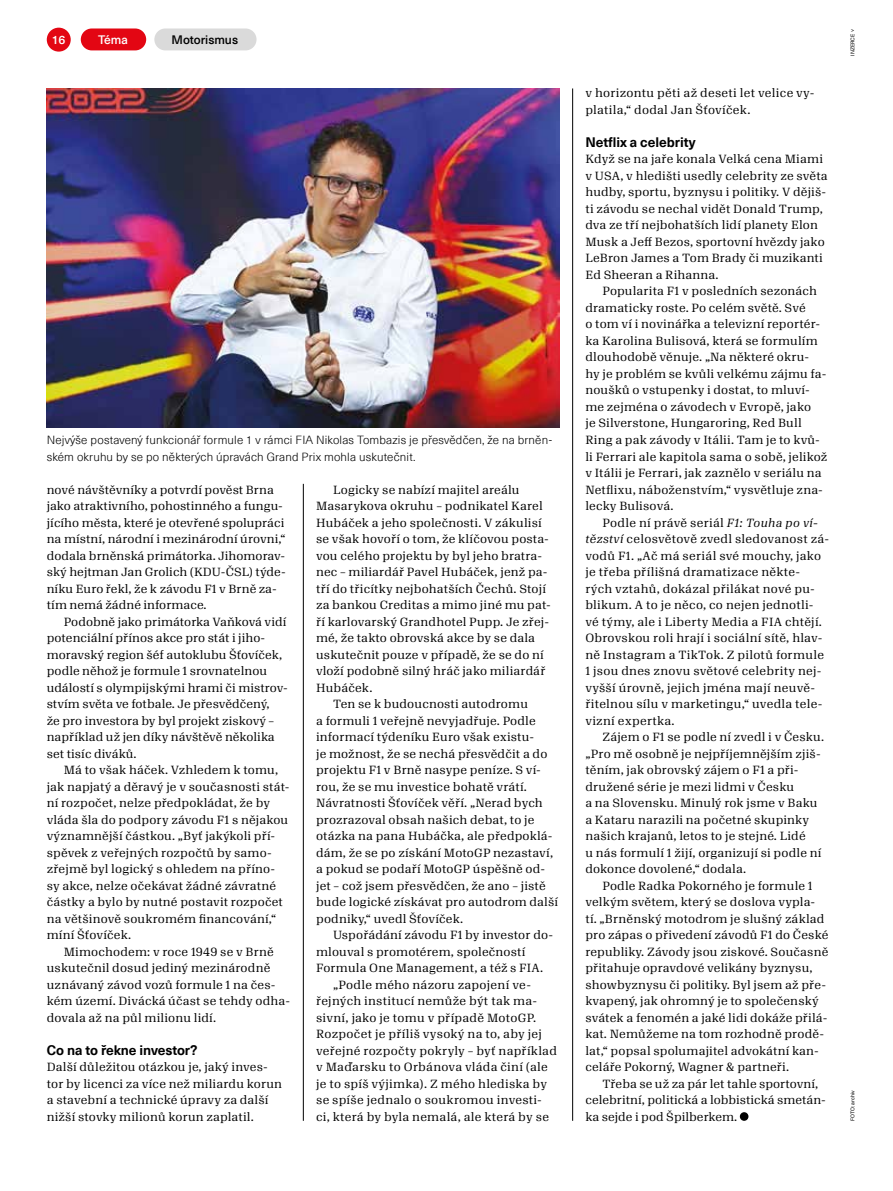
<style>
.page{position:relative;width:893px;height:1191px;background:#fff}
.page>*{position:absolute;margin:0;border:0;box-sizing:border-box;transform-origin:0 0}
.t1{font:700 13.5px "Neue Haas Unica W1 G";letter-spacing:-.005em;color:#000}
.t2{font:500 12px "Neue Haas Unica W1 G";color:#000}
.t3{font:500 12px "Neue Haas Unica W1 G";color:#fff}
.t4{font:11.55px/16.5px "Algebra";letter-spacing:.015em;color:#000}
.t5{font:300 11.55px/16.5px "Neue Haas Unica W1 G";letter-spacing:.015em;color:#000}
.t6{font:5.25px "Neue Haas Unica W1 G";color:#000}
.s1{font-style:italic}
.s2{font-family:"Arial"}
</style>
<div class="page">
<div style="left:47px;top:28px;width:24px;height:24px;background:#e30613;border-radius:50%"></div>
<hr style="left:303px;top:484px;width:1px;height:636px;background:#000">
<hr style="left:572px;top:88px;width:1px;height:1032px;background:#000">
<div style="left:740px;top:1112px;width:8px;height:8px;background:#000;border-radius:50%"></div>
<div style="left:81px;top:28px;width:65px;height:22px;background:#e30613;border-radius:11px"></div>
<div style="left:154px;top:28px;width:103px;height:22px;background:#dadada;border-radius:11px"></div>
<img style="left:47px;top:88px;width:513px;height:339px">
<p class="t3" style="left:52px;top:31px;width:15px">16</p>
<p class="t3" style="left:98px;top:30px;width:31px">Téma</p>
<p class="t2" style="left:172px;top:30px;width:68px">Motorismus</p>
<p class="t5" style="left:47px;top:431px;width:507px">Nejvýše postavený funkcionář formule 1 v rámci FIA Nikolas Tombazis je přesvědčen, že na brněn&shy;ském okruhu by se po některých úpravách Grand Prix mohla uskutečnit.</p>
<p class="t4" style="left:47px;top:480px;width:241px">nové návštěvníky a potvrdí pověst Brna jako atraktivního, pohostinného a fungu&shy;jícího města, které je otevřené spolupráci na místní, národní i mezinárodní úrovni,“ dodala brněnská primátorka. Jihomorav&shy;ský hejtman Jan Grolich (KDU-ČSL) týde&shy;níku Euro řekl, že k závodu F1 v Brně za&shy;tím nemá žádné informace.</p>
<p class="t4" style="left:47px;top:612px;width:242px;text-indent:17px">Podobně jako primátorka Vaňková vidí potenciální přínos akce pro stát i jiho&shy;moravský region šéf autoklubu Šťovíček, podle něhož je formule 1 srovnatelnou událostí s olympijskými hrami či mistrov&shy;stvím světa ve fotbale. Je přesvědčený,<br>že pro investora by byl projekt ziskový – například už jen díky návštěvě několika set tisíc diváků.</p>
<p class="t4" style="left:47px;top:760px;width:244px;text-indent:17px">Má to však háček. Vzhledem k tomu, jak napjatý a děravý je v současnosti stát&shy;ní rozpočet, nelze předpokládat, že by vláda šla do podpory závodu F1 s nějakou významnější částkou. „Byť jakýkoli pří&shy;spěvek z veřejných rozpočtů by samo&shy;zřejmě byl logický s ohledem na příno&shy;sy akce, nelze očekávat žádné závratné částky a bylo by nutné postavit rozpočet na většinově soukromém financování,“ míní Šťovíček.</p>
<p class="t4" style="left:47px;top:942px;width:245px;text-indent:17px">Mimochodem: v roce 1949 se v Brně uskutečnil dosud jediný mezinárodně uznávaný závod vozů formule 1 na čes&shy;kém území. Divácká účast se tehdy odha&shy;dovala až na půl milionu lidí.</p>
<p class="t1" style="left:47px;top:1039px;width:152px">Co na to řekne investor?</p>
<p class="t4" style="left:47px;top:1057px;width:237px">Další důležitou otázkou je, jaký inves&shy;tor by licenci za více než miliardu korun a stavební a technické úpravy za další nižší stovky milionů korun zaplatil.</p>
<p class="t4" style="left:333px;top:480px;width:188px">Logicky se nabízí majitel areálu</p>
<p class="t4" style="left:316px;top:496px;width:228px">Masarykova okruhu – podnikatel Karel</p>
<p class="t4" style="left:316px;top:513px;width:227px">Hubáček a jeho společnosti. V zákulisí</p>
<p class="t4" style="left:316px;top:529px;width:234px">se však hovoří o tom, že klíčovou posta-</p>
<p class="t4" style="left:316px;top:546px;width:227px">vou celého projektu by byl jeho bratra-</p>
<p class="t4" style="left:316px;top:562px;width:233px">nec – miliardář Pavel Hubáček, jenž pa-</p>
<p class="t4" style="left:316px;top:579px;width:231px">tří do třicítky nejbohatších Čechů. Stojí</p>
<p class="t4" style="left:316px;top:595px;width:236px">za bankou Creditas a mimo jiné mu pat-</p>
<p class="t4" style="left:316px;top:612px;width:234px">ří karlovarský Grandhotel Pupp. Je zřej-</p>
<p class="t4" style="left:316px;top:628px;width:220px">mé, že takto obrovská akce by se dala</p>
<p class="t4" style="left:316px;top:645px;width:229px">uskutečnit pouze v případě, že se do ní</p>
<p class="t4" style="left:316px;top:661px;width:231px">vloží podobně silný hráč jako miliardář</p>
<p class="t4" style="left:316px;top:678px;width:58px">Hubáček.</p>
<p class="t4" style="left:333px;top:694px;width:196px">Ten se k budoucnosti autodromu</p>
<p class="t4" style="left:316px;top:711px;width:221px">a formuli 1 veřejně nevyjadřuje. Podle</p>
<p class="t4" style="left:316px;top:727px;width:220px">informací týdeníku Euro však existu-</p>
<p class="t4" style="left:316px;top:744px;width:233px">je možnost, že se nechá přesvědčit a do</p>
<p class="t4" style="left:316px;top:760px;width:226px">projektu F1 v Brně nasype peníze. S ví-</p>
<p class="t4" style="left:316px;top:777px;width:212px">rou, že se mu investice bohatě vrátí.</p>
<p class="t4" style="left:316px;top:793px;width:228px">Návratnosti Šťovíček věří. „Nerad bych</p>
<p class="t4" style="left:316px;top:810px;width:220px">prozrazoval obsah našich debat, to je</p>
<p class="t4" style="left:316px;top:826px;width:238px">otázka na pana Hubáčka, ale předpoklá-</p>
<p class="t4" style="left:316px;top:843px;width:239px">dám, že se po získání MotoGP nezastaví,</p>
<p class="t4" style="left:316px;top:859px;width:230px">a pokud se podaří MotoGP úspěšně od-</p>
<p class="t4" style="left:316px;top:876px;width:231px">jet – což jsem přesvědčen, že ano – jistě</p>
<p class="t4" style="left:316px;top:892px;width:244px">bude logické získávat pro autodrom další</p>
<p class="t4" style="left:316px;top:909px;width:149px">podniky,“ uvedl Šťovíček.</p>
<p class="t4" style="left:333px;top:925px;width:222px">Uspořádání závodu F1 by investor do-</p>
<p class="t4" style="left:316px;top:942px;width:211px">mlouval s promotérem, společností</p>
<p class="t4" style="left:316px;top:958px;width:229px">Formula One Management, a též s FIA.</p>
<p class="t4" style="left:333px;top:975px;width:199px">„Podle mého názoru zapojení ve-</p>
<p class="t4" style="left:316px;top:991px;width:223px">řejných institucí nemůže být tak ma-</p>
<p class="t4" style="left:316px;top:1008px;width:221px">sivní, jako je tomu v případě MotoGP.</p>
<p class="t4" style="left:316px;top:1024px;width:227px">Rozpočet je příliš vysoký na to, aby jej</p>
<p class="t4" style="left:316px;top:1041px;width:242px">veřejné rozpočty pokryly – byť například</p>
<p class="t4" style="left:316px;top:1057px;width:233px">v Maďarsku to Orbánova vláda činí (ale</p>
<p class="t4" style="left:316px;top:1074px;width:233px">je to spíš výjimka). Z mého hlediska by</p>
<p class="t4" style="left:316px;top:1090px;width:227px">se spíše jednalo o soukromou investi-</p>
<p class="t4" style="left:316px;top:1107px;width:234px">ci, která by byla nemalá, ale která by se</p>
<p class="t4" style="left:585px;top:84px;width:231px">v horizontu pěti až deseti let velice vy&shy;platila,“ dodal Jan Šťovíček.</p>
<p class="t1" style="left:585px;top:132px;width:112px">Netflix a celebrity</p>
<p class="t4" style="left:585px;top:150px;width:244px">Když se na jaře konala Velká cena Miami v USA, v hledišti usedly celebrity ze světa hudby, sportu, byznysu i politiky. V dějiš&shy;ti závodu se nechal vidět Donald Trump, dva ze tří nejbohatších lidí planety Elon Musk a Jeff Bezos, sportovní hvězdy jako LeBron James a Tom Brady či muzikanti Ed Sheeran a Rihanna.</p>
<p class="t4" style="left:585px;top:282px;width:243px;text-indent:17px">Popularita F1 v posledních sezonách dramaticky roste. Po celém světě. Své<br>o tom ví i novinářka a televizní reportér&shy;ka Karolina Bulisová, která se formulím dlouhodobě věnuje. „Na některé okru-<br>hy je problém se kvůli velkému zájmu fa&shy;noušků o vstupenky i dostat, to mluví&shy;me zejména o závodech v Evropě, jako<br>je Silverstone, Hungaroring, Red Bull Ring a pak závody v Itálii. Tam je to kvů&shy;li Ferrari ale kapitola sama o sobě, jelikož v Itálii je Ferrari, jak zaznělo v seriálu na Netflixu, náboženstvím,“ vysvětluje zna&shy;lecky Bulisová.</p>
<p class="t4" style="left:585px;top:513px;width:245px;text-indent:17px">Podle ní právě seriál <span class="s1">F1: Touha po ví&shy;tězství</span> celosvětově zvedl sledovanost zá&shy;vodů F1. „Ač má seriál své mouchy, jako je třeba přílišná dramatizace někte&shy;rých vztahů, dokázal přilákat nové pu&shy;blikum. A to je něco, co nejen jednotli&shy;vé týmy, ale i Liberty Media a FIA chtějí.<br>Obrovskou roli hrají i sociální sítě, hlav&shy;ně Instagram a TikTok. Z pilotů formule 1 jsou dnes znovu světové celebrity nej&shy;vyšší úrovně, jejich jména mají neuvě&shy;řitelnou sílu v marketingu,“ uvedla tele&shy;vizní expertka.</p>
<p class="t4" style="left:585px;top:727px;width:240px;text-indent:17px">Zájem o F1 se podle ní zvedl i v Česku. „Pro mě osobně je nejpříjemnějším zjiš&shy;těním, jak obrovský zájem o F1 a při&shy;družené série je mezi lidmi v Česku<br>a na Slovensku. Minulý rok jsme v Baku a Kataru narazili na početné skupinky našich krajanů, letos to je stejné. Lidé<br>u nás formulí 1 žijí, organizují si podle ní dokonce dovolené,“ dodala.</p>
<p class="t4" style="left:585px;top:876px;width:244px;text-indent:17px">Podle Radka Pokorného je formule 1 velkým světem, který se doslova vypla&shy;tí. „Brněnský motodrom je slušný základ pro zápas o přivedení závodů F1 do České republiky. Závody jsou ziskové. Současně přitahuje opravdové velikány byznysu, showbyznysu či politiky. Byl jsem až pře&shy;kvapený, jak ohromný je to společenský svátek a fenomén a jaké lidi dokáže přilá&shy;kat. Nemůžeme na tom rozhodně prodě&shy;lat,“ popsal spolumajitel advokátní kan&shy;celáře Pokorný, Wagner &amp; partneři.</p>
<p class="t4" style="left:585px;top:1074px;width:242px;text-indent:17px">Třeba se už za pár let tahle sportovní, celebritní, politická a lobbistická smetán&shy;ka sejde i pod Špilberkem.</p>
<p class="t6" style="left:849px;top:56px;width:29px;rotate:-90deg">INZERCE <span class="s2">˅</span></p>
<p class="t6" style="left:849px;top:1120px;width:32px;rotate:-90deg">FOTO: archiv</p>
</div>
